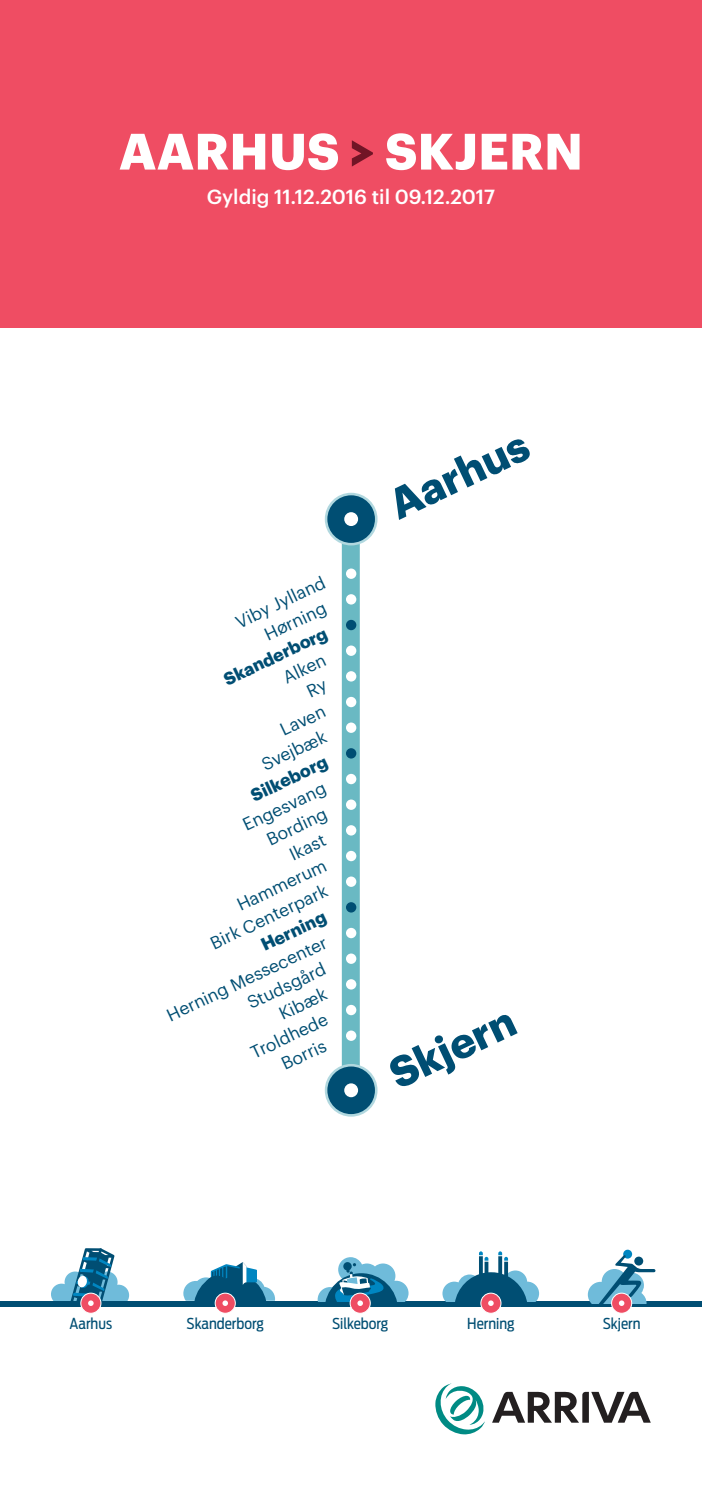
<style>
.page{position:relative;width:702px;height:1489px;background:#fff}
.page>*{position:absolute;margin:0;border:0;box-sizing:border-box;transform-origin:0 0}
.t1{font:700 50px "Graphik";letter-spacing:.005em;color:#fff}
.t2{font:700 42.25px "Graphik";color:#004e73}
.Header_right_fodnote{font:500 20px "Graphik";color:#fff}
.t3{font:17.5px "Graphik";color:#004e73}
.t4{font:700 17.5px "Graphik";color:#004e73}
.t5{font:15px "Antenna Cond";color:#004e73}
.s1{color:#711526}
</style>
<div class="page">
<div style="left:0;top:0;width:702px;height:327px;background:#ef4d63"></div>
<svg style="left:435px;top:1383px;width:50px;height:51px"></svg>
<svg style="left:492px;top:1391px;width:158px;height:31px"></svg>
<svg style="left:0;top:1248px;width:702px;height:66px"></svg>
<div style="left:342px;top:528px;width:18px;height:564px;background:#6ab9c3"></div>
<div style="left:326px;top:1065px;width:50px;height:50px;background:#004e73;border-radius:50%"></div>
<div style="left:325px;top:1063px;width:52px;height:53px;border:3px solid #b1d8df;border-radius:50%"></div>
<div style="left:344px;top:1083px;width:14px;height:14px;background:#fff;border-radius:50%"></div>
<div style="left:326px;top:494px;width:50px;height:50px;background:#004e73;border-radius:50%"></div>
<div style="left:325px;top:492px;width:52px;height:53px;border:3px solid #b1d8df;border-radius:50%"></div>
<div style="left:344px;top:512px;width:14px;height:14px;background:#fff;border-radius:50%"></div>
<div style="left:346px;top:799px;width:10px;height:10px;background:#fff;border-radius:50%"></div>
<div style="left:346px;top:773px;width:10px;height:11px;background:#fff;border-radius:50%"></div>
<div style="left:346px;top:850px;width:10px;height:11px;background:#fff;border-radius:50%"></div>
<div style="left:346px;top:825px;width:10px;height:10px;background:#fff;border-radius:50%"></div>
<div style="left:346px;top:902px;width:10px;height:10px;background:#004e73;border-radius:50%"></div>
<div style="left:346px;top:876px;width:10px;height:10px;background:#fff;border-radius:50%"></div>
<div style="left:346px;top:953px;width:10px;height:10px;background:#fff;border-radius:50%"></div>
<div style="left:346px;top:927px;width:10px;height:11px;background:#fff;border-radius:50%"></div>
<div style="left:346px;top:979px;width:10px;height:10px;background:#fff;border-radius:50%"></div>
<div style="left:346px;top:1004px;width:10px;height:11px;background:#fff;border-radius:50%"></div>
<div style="left:346px;top:1030px;width:10px;height:10px;background:#fff;border-radius:50%"></div>
<div style="left:346px;top:594px;width:10px;height:10px;background:#fff;border-radius:50%"></div>
<div style="left:346px;top:568px;width:10px;height:11px;background:#fff;border-radius:50%"></div>
<div style="left:346px;top:645px;width:10px;height:11px;background:#fff;border-radius:50%"></div>
<div style="left:346px;top:620px;width:10px;height:10px;background:#004e73;border-radius:50%"></div>
<div style="left:346px;top:696px;width:10px;height:11px;background:#fff;border-radius:50%"></div>
<div style="left:346px;top:671px;width:10px;height:10px;background:#fff;border-radius:50%"></div>
<div style="left:346px;top:748px;width:10px;height:10px;background:#004e73;border-radius:50%"></div>
<div style="left:346px;top:722px;width:10px;height:10px;background:#fff;border-radius:50%"></div>
<p class="t1" style="left:119px;top:113px;width:465px">AARHUS <span class="s1">&gt;</span> SKJERN</p>
<p class="Header_right_fodnote" style="left:207px;top:182px;width:290px">Gyldig 11.12.2016 til 09.12.2017</p>
<p class="t3" style="left:231px;top:610px;width:98px;rotate:-25deg">Viby Jylland</p>
<p class="t3" style="left:260px;top:623px;width:68px;rotate:-25deg">Hørning</p>
<p class="t4" style="left:219px;top:667px;width:114px;rotate:-25deg">Skanderborg</p>
<p class="t3" style="left:278px;top:665px;width:47px;rotate:-25deg">Alken</p>
<p class="t3" style="left:275px;top:718px;width:50px;rotate:-25deg">Laven</p>
<p class="t3" style="left:257px;top:753px;width:71px;rotate:-25deg">Svejbæk</p>
<p class="t4" style="left:246px;top:783px;width:84px;rotate:-25deg">Silkeborg</p>
<p class="t3" style="left:238px;top:813px;width:91px;rotate:-25deg">Engesvang</p>
<p class="t3" style="left:262px;top:828px;width:66px;rotate:-25deg">Bording</p>
<p class="t3" style="left:285px;top:842px;width:39px;rotate:-25deg">Ikast</p>
<p class="t3" style="left:232px;top:893px;width:98px;rotate:-25deg">Hammerum</p>
<p class="t3" style="left:205px;top:931px;width:129px;rotate:-25deg">Birk Centerpark</p>
<p class="t4" style="left:256px;top:933px;width:71px;rotate:-25deg">Herning</p>
<p class="t3" style="left:162px;top:1003px;width:177px;rotate:-25deg">Herning Messecenter</p>
<p class="t3" style="left:243px;top:991px;width:86px;rotate:-25deg">Studsgård</p>
<p class="t3" style="left:274px;top:1002px;width:52px;rotate:-25deg">Kibæk</p>
<p class="t3" style="left:246px;top:1041px;width:84px;rotate:-25deg">Troldhede</p>
<p class="t3" style="left:277px;top:1052px;width:49px;rotate:-25deg">Borris</p>
<p class="t2" style="left:378px;top:476px;width:150px;rotate:-25deg">Aarhus</p>
<p class="t2" style="left:378px;top:1045px;width:135px;rotate:-25deg">Skjern</p>
<p class="t5" style="left:70px;top:1314px;width:44px">Aarhus</p>
<p class="t5" style="left:187px;top:1314px;width:79px">Skanderborg</p>
<p class="t5" style="left:332px;top:1314px;width:58px">Silkeborg</p>
<p class="t5" style="left:467px;top:1314px;width:49px">Herning</p>
<p class="t5" style="left:602px;top:1314px;width:39px">Skjern</p>
</div>
